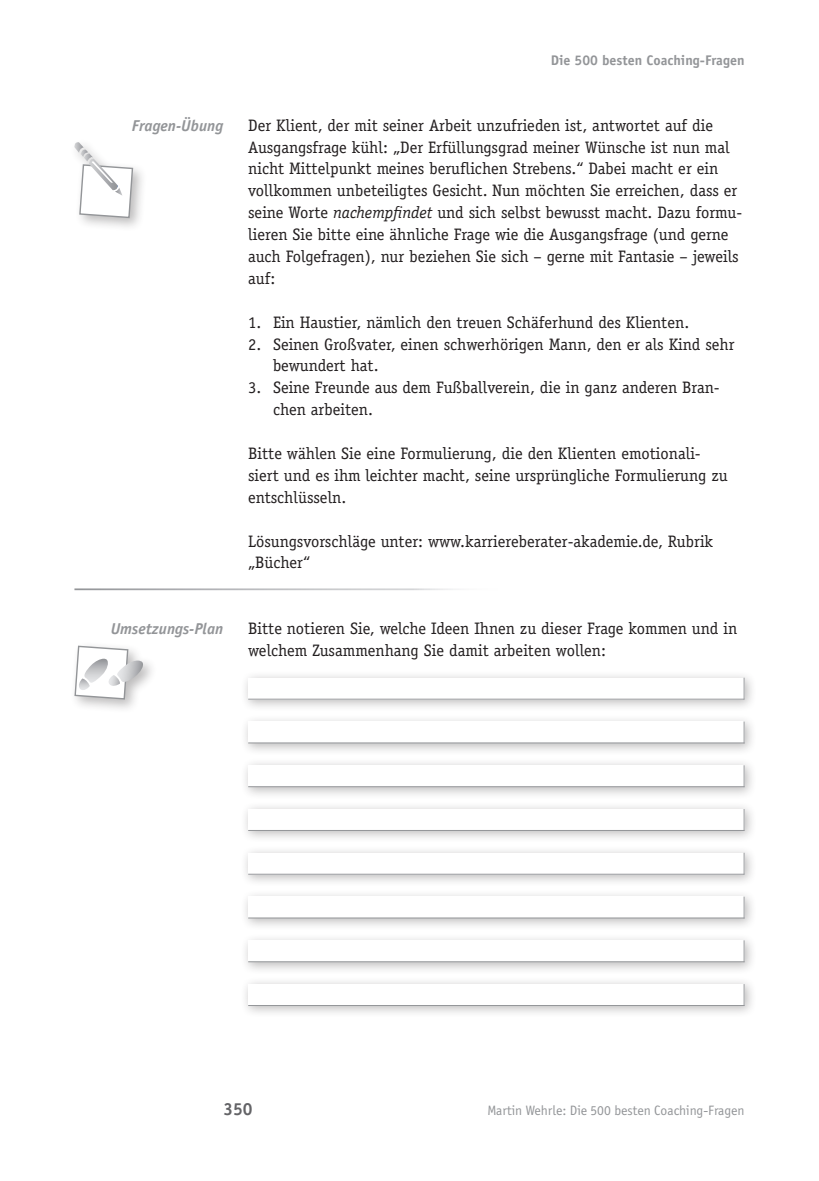
<style>
.page{position:relative;width:819px;height:1181px;background:#fff}
.page>*{position:absolute;margin:0;border:0;box-sizing:border-box;transform-origin:0 0}
.t1{font:700 17.5px "Officina Sans";color:#636366}
.t2{font:16.62px/21.9px "Officina Serif";color:#231f20}
.t3{font:italic 700 15.75px "Officina Sans";color:#939598}
.t4{font:14px "Officina Sans";color:#939598}
.t5{font:700 14px "Officina Sans";color:#939598}
.s1{font-style:italic}
.s2{font-style:inherit}
</style>
<div class="page">
<div style="left:240px;top:670px;width:516px;height:41px;background:#231f20;opacity:.3"></div>
<div style="left:248px;top:678px;width:496px;height:21px;background:#fff"></div>
<hr style="left:248px;top:699px;width:496px;height:1px;background:#939598">
<svg style="left:743px;top:678px;width:1px;height:21px"></svg>
<div style="left:240px;top:713px;width:516px;height:42px;background:#231f20;opacity:.3"></div>
<div style="left:248px;top:721px;width:496px;height:22px;background:#fff"></div>
<hr style="left:248px;top:742px;width:496px;height:1px;background:#939598">
<svg style="left:743px;top:721px;width:1px;height:22px"></svg>
<div style="left:240px;top:757px;width:516px;height:42px;background:#231f20;opacity:.3"></div>
<div style="left:248px;top:765px;width:496px;height:22px;background:#fff"></div>
<hr style="left:248px;top:786px;width:496px;height:1px;background:#939598">
<svg style="left:743px;top:765px;width:1px;height:22px"></svg>
<div style="left:240px;top:801px;width:516px;height:42px;background:#231f20;opacity:.3"></div>
<div style="left:248px;top:809px;width:496px;height:22px;background:#fff"></div>
<hr style="left:248px;top:830px;width:496px;height:1px;background:#939598">
<svg style="left:743px;top:809px;width:1px;height:21px"></svg>
<div style="left:240px;top:845px;width:516px;height:41px;background:#231f20;opacity:.3"></div>
<div style="left:248px;top:853px;width:496px;height:21px;background:#fff"></div>
<hr style="left:248px;top:874px;width:496px;height:1px;background:#939598">
<svg style="left:743px;top:853px;width:1px;height:21px"></svg>
<div style="left:240px;top:888px;width:516px;height:42px;background:#231f20;opacity:.3"></div>
<div style="left:248px;top:896px;width:496px;height:22px;background:#fff"></div>
<hr style="left:248px;top:917px;width:496px;height:1px;background:#939598">
<svg style="left:743px;top:896px;width:1px;height:22px"></svg>
<div style="left:240px;top:932px;width:516px;height:42px;background:#231f20;opacity:.3"></div>
<div style="left:248px;top:940px;width:496px;height:22px;background:#fff"></div>
<hr style="left:248px;top:961px;width:496px;height:1px;background:#939598">
<svg style="left:743px;top:940px;width:1px;height:22px"></svg>
<div style="left:240px;top:976px;width:516px;height:42px;background:#231f20;opacity:.3"></div>
<div style="left:248px;top:984px;width:496px;height:22px;background:#fff"></div>
<hr style="left:248px;top:1005px;width:496px;height:1px;background:#939598">
<svg style="left:743px;top:984px;width:1px;height:21px"></svg>
<div style="left:69px;top:137px;width:78px;height:95px;background:#231f20;opacity:.3"></div>
<svg style="left:74px;top:142px;width:60px;height:77px"></svg>
<div style="left:69px;top:640px;width:87px;height:73px;background:#231f20;opacity:.3"></div>
<svg style="left:74px;top:645px;width:71px;height:55px"></svg>
<p class="t3" style="left:132px;top:116px;width:93px">Fragen-Übung</p>
<p class="t3" style="left:111px;top:619px;width:114px">Umsetzungs-Plan</p>
<p class="t5" style="left:550px;top:52px;width:195px">Die 500 besten Coaching-Fragen</p>
<p class="t2" style="left:248px;top:114px;width:495px">Der Klient, der mit seiner Arbeit unzufrieden ist, antwortet auf die Ausgangsfrage kühl: „Der Erfüllungsgrad meiner Wünsche ist nun mal nicht Mittelpunkt meines beruflichen Strebens.“ Dabei macht er ein vollkommen unbeteiligtes Gesicht. Nun möchten Sie erreichen, dass er seine Worte <span class="s1">nachempfindet</span> und sich selbst bewusst macht. Dazu formu&shy;lieren Sie bitte eine ähnliche Frage wie die Ausgangsfrage (und gerne auch Folgefragen), nur beziehen Sie sich – gerne mit Fantasie – jeweils auf:</p>
<p class="t2" style="left:248px;top:311px;width:442px"><span class="s2">1.</span> Ein Haustier, nämlich den treuen Schäferhund des Klienten.</p>
<p class="t2" style="left:273px;top:333px;width:463px;text-indent:-25px"><span class="s2">2.</span> Seinen Großvater, einen schwerhörigen Mann, den er als Kind sehr bewundert hat.</p>
<p class="t2" style="left:273px;top:377px;width:448px;text-indent:-25px"><span class="s2">3.</span> Seine Freunde aus dem Fußballverein, die in ganz anderen Bran&shy;chen arbeiten.</p>
<p class="t2" style="left:248px;top:442px;width:481px">Bitte wählen Sie eine Formulierung, die den Klienten emotionali&shy;siert und es ihm leichter macht, seine ursprüngliche Formulierung zu entschlüsseln.</p>
<p class="t2" style="left:248px;top:530px;width:466px">Lösungsvorschläge unter: www.karriereberater-akademie.de, Rubrik „Bücher“</p>
<p class="t2" style="left:248px;top:617px;width:490px">Bitte notieren Sie, welche Ideen Ihnen zu dieser Frage kommen und in welchem Zusammenhang Sie damit arbeiten wollen:</p>
<p class="t1" style="left:223px;top:1098px;width:31px">350</p>
<p class="t4" style="left:487px;top:1105px;width:258px">Martin Wehrle: Die 500 besten Coaching-Fragen</p>
</div>
